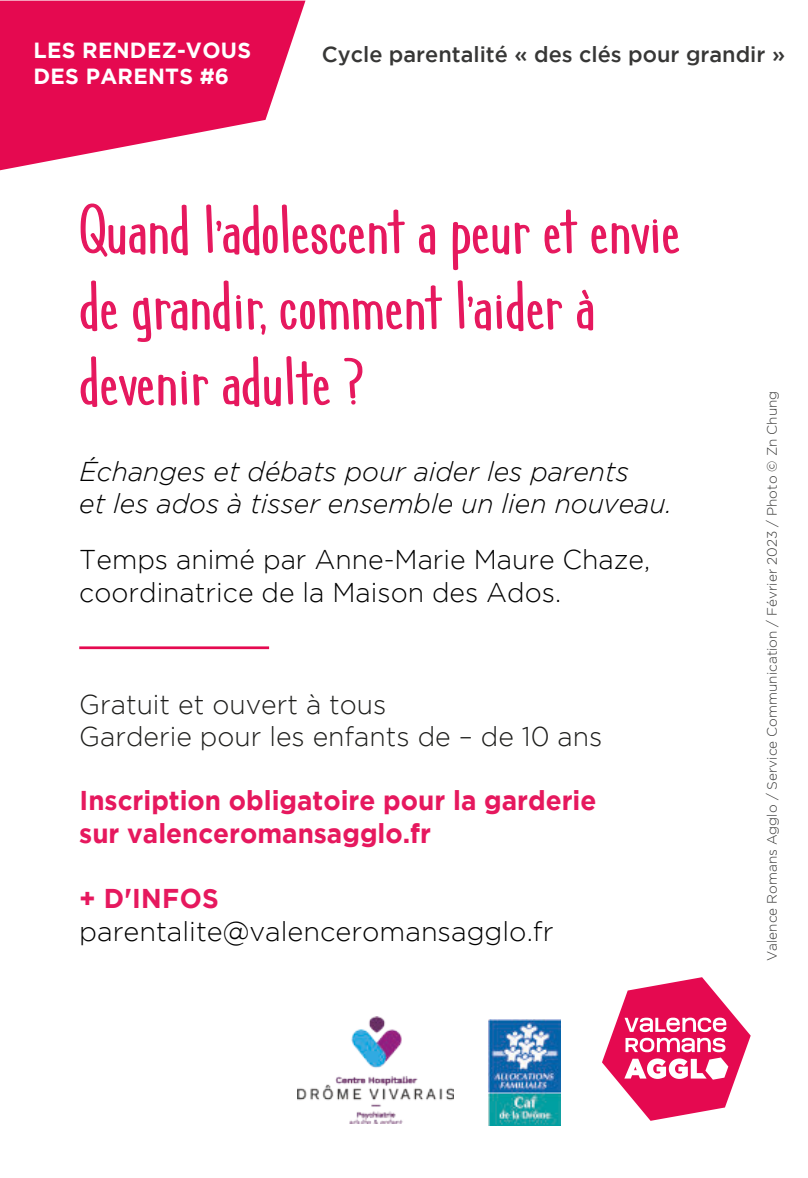
<style>
.page{position:relative;width:808px;height:1178px;background:#fff}
.page>*{position:absolute;margin:0;border:0;box-sizing:border-box;transform-origin:0 0}
.t1{font:69px/75.9px "geektastic";color:#e6185e}
.t2{font:300 27px/32.7px "Gotham";color:#000}
.t3{font:italic 300 27px/32.7px "Gotham";color:#000}
.t4{font:700 27px/32.7px "Gotham";color:#e6185e;scale:.96 1}
.t5{font:300 27px/32.7px "Gotham";color:#1d1d1b}
.t6{font:700 21.9px/26.4px "Gotham";letter-spacing:.015em;color:#fff}
.t7{font:500 21.6px "Gotham";color:#373736}
.t8{font:300 13.5px "Gotham";color:#373736}
</style>
<div class="page">
<hr style="left:79px;top:646px;width:190px;height:3px;background:#e50950">
<svg style="left:0;top:1px;width:305px;height:169px;fill:#e50950"></svg>
<svg style="left:602px;top:977px;width:149px;height:144px"></svg>
<img style="left:488px;top:1019px;width:73px;height:106px">
<img style="left:297px;top:1017px;width:157px;height:106px">
<p class="t6" style="left:34px;top:39px;width:219px">LES RENDEZ-VOUS<br>DES PARENTS #6</p>
<p class="t7" style="left:322px;top:46px;width:465px">Cycle parentalité « des clés pour grandir »</p>
<h1 class="t1" style="left:79px;top:199px;width:603px">Quand l’adolescent a peur et envie de grandir, comment l’aider à devenir adulte ?</h1>
<p class="t3" style="left:79px;top:454px;width:594px">Échanges et débats pour aider les parents<br>et les ados à tisser ensemble un lien nouveau.</p>
<p class="t2" style="left:79px;top:544px;width:572px">Temps animé par Anne-Marie Maure Chaze, coordinatrice de la Maison des Ados.</p>
<p class="t5" style="left:79px;top:689px;width:525px">Gratuit et ouvert à tous<br>Garderie pour les enfants de – de 10 ans</p>
<p class="t4" style="left:79px;top:786px;width:540px">Inscription obligatoire pour la garderie sur valenceromansagglo.fr</p>
<p class="t4" style="left:79px;top:884px;width:147px">+ D'INFOS</p>
<p class="t2" style="left:79px;top:915px;width:476px">parentalite@valenceromansagglo.fr</p>
<p class="t8" style="left:766px;top:961px;width:572px;rotate:-90deg">Valence Romans Agglo / Service Communication / Février 2023 / Photo © Zn Chung</p>
</div>
